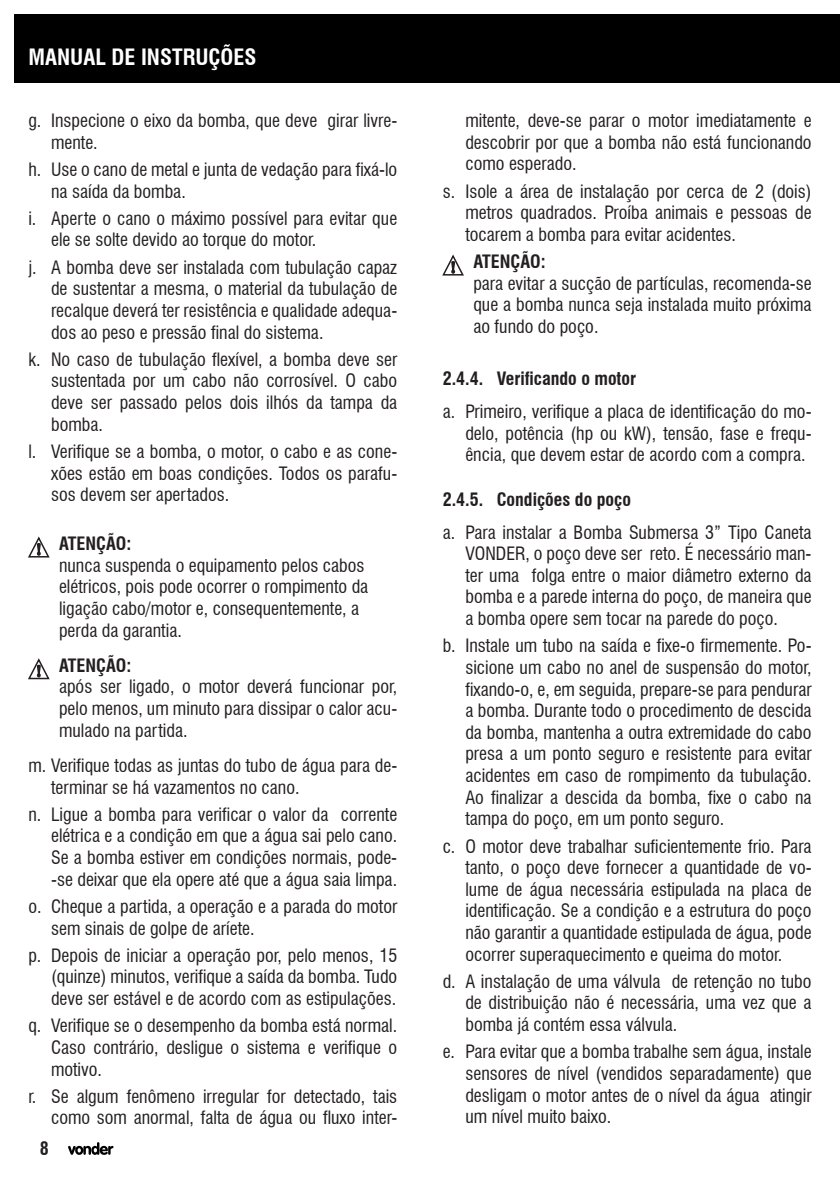
<style>
.page{position:relative;width:840px;height:1191px;background:#fff}
.page>*{position:absolute;margin:0;border:0;box-sizing:border-box;transform-origin:0 0}
.t1{font:700 condensed 22px "Swiss 721 BT";color:#fff}
.t2{font:condensed 18px/21.6px "Swiss 721 BT";color:#231f20;text-align:justify}
.t3{font:700 condensed 18px "Swiss 721 BT";color:#231f20}
</style>
<div class="page">
<svg style="left:28px;top:536px;width:22px;height:22px"></svg>
<svg style="left:28px;top:658px;width:22px;height:22px"></svg>
<svg style="left:442px;top:254px;width:22px;height:22px"></svg>
<div style="left:14px;top:14px;width:825px;height:69px;background:#000"></div>
<svg style="left:68px;top:1142px;width:45px;height:12px"></svg>
<p class="t1" style="left:28px;top:44px;width:229px">MANUAL DE INSTRUÇÕES</p>
<p class="t2" style="left:51px;top:110px;width:347px;text-indent:-23px">g. Inspecione o eixo da bomba, que deve girar livre&shy;mente.</p>
<p class="t2" style="left:51px;top:159px;width:347px;text-indent:-23px">h. Use o cano de metal e junta de vedação para fixá-lo na saída da bomba.</p>
<p class="t2" style="left:51px;top:207px;width:347px;text-indent:-23px">i. Aperte o cano o máximo possível para evitar que ele se solte devido ao torque do motor.</p>
<p class="t2" style="left:51px;top:256px;width:347px;text-indent:-23px">j. A bomba deve ser instalada com tubulação capaz de sustentar a mesma, o material da tubulação de recalque deverá ter resistência e qualidade adequa&shy;dos ao peso e pressão final do sistema.</p>
<p class="t2" style="left:51px;top:348px;width:347px;text-indent:-23px">k. No caso de tubulação flexível, a bomba deve ser sustentada por um cabo não corrosível. O cabo deve ser passado pelos dois ilhós da tampa da bomba.</p>
<p class="t2" style="left:51px;top:440px;width:347px;text-indent:-23px">l. Verifique se a bomba, o motor, o cabo e as cone&shy;xões estão em boas condições. Todos os parafu&shy;sos devem ser apertados.</p>
<p class="t3" style="left:59px;top:533px;width:74px">ATENÇÃO:</p>
<p class="t2" style="left:59px;top:554px;width:310px;text-align:left">nunca suspenda o equipamento pelos cabos elétricos, pois pode ocorrer o rompimento da ligação cabo/motor e, consequentemente, a perda da garantia.</p>
<p class="t3" style="left:59px;top:654px;width:74px">ATENÇÃO:</p>
<p class="t2" style="left:59px;top:676px;width:339px">após ser ligado, o motor deverá funcionar por, pelo menos, um minuto para dissipar o calor acu&shy;mulado na partida.</p>
<p class="t2" style="left:51px;top:754px;width:347px;text-indent:-23px">m. Verifique todas as juntas do tubo de água para de&shy;terminar se há vazamentos no cano.</p>
<p class="t2" style="left:51px;top:803px;width:347px;text-indent:-23px">n. Ligue a bomba para verificar o valor da corrente elétrica e a condição em que a água sai pelo cano.<br>Se a bomba estiver em condições normais, pode--se deixar que ela opere até que a água saia limpa.</p>
<p class="t2" style="left:51px;top:895px;width:347px;text-indent:-23px">o. Cheque a partida, a operação e a parada do motor sem sinais de golpe de aríete.</p>
<p class="t2" style="left:51px;top:944px;width:347px;text-indent:-23px">p. Depois de iniciar a operação por, pelo menos, 15 (quinze) minutos, verifique a saída da bomba. Tudo deve ser estável e de acordo com as estipulações.</p>
<p class="t2" style="left:51px;top:1015px;width:347px;text-indent:-23px">q. Verifique se o desempenho da bomba está normal.<br>Caso contrário, desligue o sistema e verifique o motivo.</p>
<p class="t2" style="left:28px;top:1085px;width:370px;text-align:right">r. Se algum fenômeno irregular for detectado, tais como som anormal, falta de água ou fluxo inter-</p>
<p class="t3" style="left:40px;top:1138px;width:10px">8</p>
<p class="t2" style="left:465px;top:110px;width:347px">mitente, deve-se parar o motor imediatamente e descobrir por que a bomba não está funcionando como esperado.</p>
<p class="t2" style="left:465px;top:180px;width:347px;text-indent:-23px">s. Isole a área de instalação por cerca de 2 (dois) metros quadrados. Proíba animais e pessoas de tocarem a bomba para evitar acidentes.</p>
<p class="t3" style="left:473px;top:251px;width:74px">ATENÇÃO:</p>
<p class="t2" style="left:473px;top:272px;width:339px">para evitar a sucção de partículas, recomenda-se que a bomba nunca seja instalada muito próxima ao fundo do poço.</p>
<p class="t3" style="left:442px;top:368px;width:195px">2.4.4. Verificando o motor</p>
<p class="t2" style="left:465px;top:401px;width:347px;text-indent:-23px">a. Primeiro, verifique a placa de identificação do mo&shy;delo, potência (hp ou kW), tensão, fase e frequ&shy;ência, que devem estar de acordo com a compra.</p>
<p class="t3" style="left:442px;top:488px;width:190px">2.4.5. Condições do poço</p>
<p class="t2" style="left:465px;top:521px;width:347px;text-indent:-23px">a. Para instalar a Bomba Submersa 3” Tipo Caneta VONDER, o poço deve ser reto. É necessário man&shy;ter uma folga entre o maior diâmetro externo da bomba e a parede interna do poço, de maneira que a bomba opere sem tocar na parede do poço.</p>
<p class="t2" style="left:465px;top:635px;width:347px;text-indent:-23px">b. Instale um tubo na saída e fixe-o firmemente. Po&shy;sicione um cabo no anel de suspensão do motor, fixando-o, e, em seguida, prepare-se para pendurar a bomba. Durante todo o procedimento de descida da bomba, mantenha a outra extremidade do cabo presa a um ponto seguro e resistente para evitar acidentes em caso de rompimento da tubulação.<br>Ao finalizar a descida da bomba, fixe o cabo na tampa do poço, em um ponto seguro.</p>
<p class="t2" style="left:465px;top:835px;width:347px;text-indent:-23px">c. O motor deve trabalhar suficientemente frio. Para tanto, o poço deve fornecer a quantidade de vo&shy;lume de água necessária estipulada na placa de identificação. Se a condição e a estrutura do poço não garantir a quantidade estipulada de água, pode ocorrer superaquecimento e queima do motor.</p>
<p class="t2" style="left:465px;top:970px;width:347px;text-indent:-23px">d. A instalação de uma válvula de retenção no tubo de distribuição não é necessária, uma vez que a bomba já contém essa válvula.</p>
<p class="t2" style="left:465px;top:1041px;width:347px;text-indent:-23px">e. Para evitar que a bomba trabalhe sem água, instale sensores de nível (vendidos separadamente) que desligam o motor antes de o nível da água atingir um nível muito baixo.</p>
</div>
